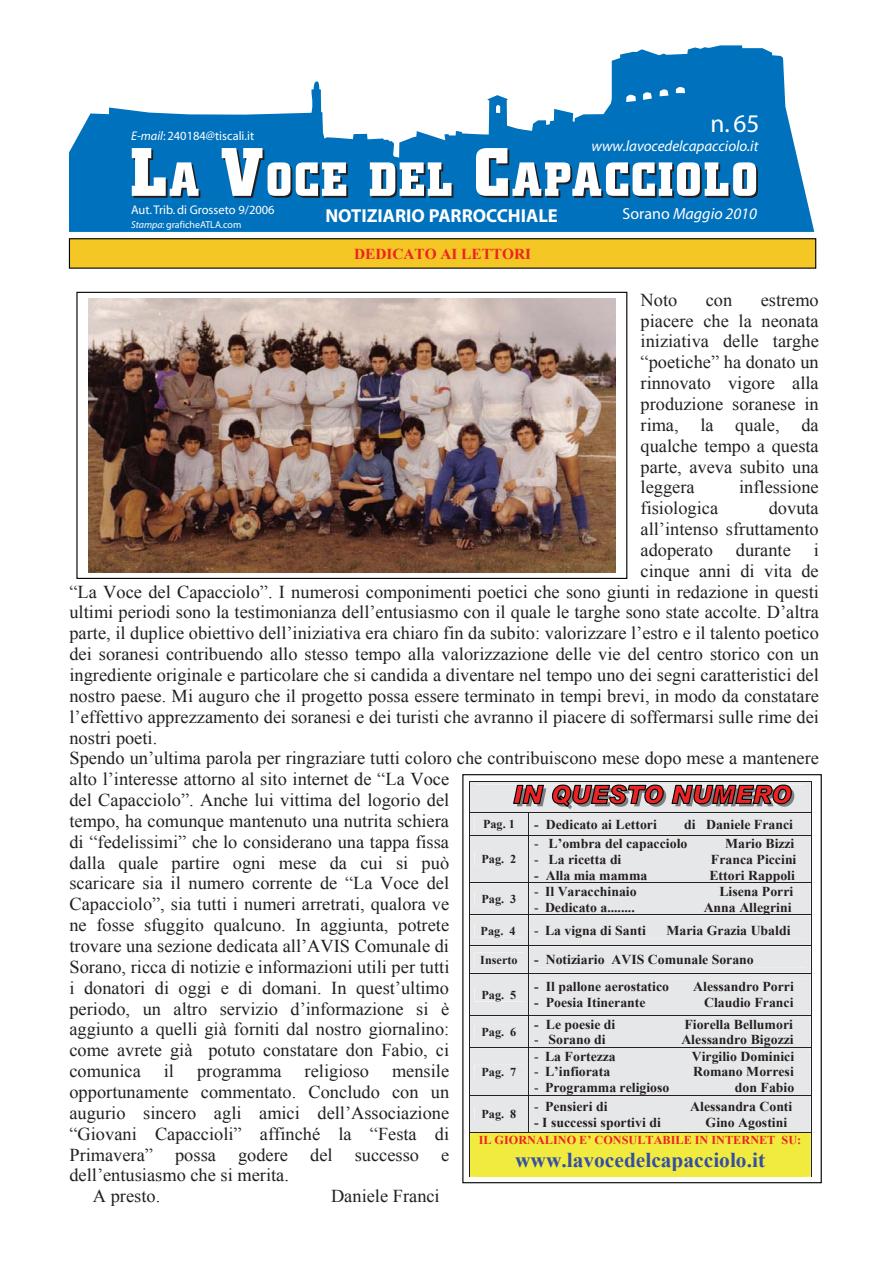
<style>
.page{position:relative;width:893px;height:1263px;background:#fff}
.page>*{position:absolute;margin:0;border:0;box-sizing:border-box;transform-origin:0 0}
.t1{font:25.5px "Myriad";color:#fff}
.t2{font:700 21.15px "Times New Roman";color:#344ea2}
.t3{font:700 18.9px "Myriad";color:#fff}
.t4{font:18.15px/20.9px "Times New Roman";color:#231f20;text-align:justify}
.t5{font:italic 16.05px "Myriad";color:#fff}
.t6{font:700 15.15px "Times New Roman";color:#ed2224}
.t7{font:italic 15px "Myriad";color:#fff}
.t8{font:700 13.65px/29.1px "Times New Roman";color:#231f20}
.t9{font:12.6px "Myriad";color:#fff}
.t10{font:700 12px "Times New Roman";color:#231f20}
.t11{font:700 12px "Times New Roman";color:#ed2224}
.t12{font:10.05px "Myriad";color:#fff}
.s1{font-style:italic}
.s2{font-style:normal}
.s3{font-weight:400}
.s4{font-size:12px}
</style>
<div class="page">
<svg style="left:69px;top:45px;width:745px;height:187px;fill:#0071bc"></svg>
<svg style="left:132px;top:148px;width:68px;height:50px"></svg>
<svg style="left:222px;top:148px;width:126px;height:50px"></svg>
<svg style="left:370px;top:162px;width:83px;height:36px"></svg>
<svg style="left:476px;top:148px;width:282px;height:50px"></svg>
<div style="left:69px;top:239px;width:747px;height:29px;background:#f5c724"></div>
<div style="left:69px;top:238px;width:747px;height:31px;border:1px solid #010202"></div>
<div style="left:462px;top:774px;width:360px;height:409px;border:1px solid #010202"></div>
<svg style="left:469px;top:781px;width:343px;height:396px;background:#dbd8d8"></svg>
<div style="left:474px;top:1133px;width:332px;height:14px;background:#f1ea3f"></div>
<div style="left:474px;top:1147px;width:332px;height:24px;background:#f1ea3f"></div>
<div style="left:474px;top:1171px;width:332px;height:6px;background:#f1ea3f"></div>
<hr style="left:469px;top:1132px;width:342px;height:1px;background:#231f20">
<hr style="left:469px;top:1133px;width:1px;height:44px;background:#231f20">
<hr style="left:811px;top:1133px;width:1px;height:44px;background:#231f20">
<div style="left:76px;top:292px;width:551px;height:287px;border:1px solid #010202"></div>
<img style="left:89px;top:298px;width:526px;height:274px">
<p class="t9" style="left:131px;top:131px;width:125px"><span class="s1">E-mail</span>: 240184@tiscali.it</p>
<p class="t9" style="left:131px;top:205px;width:145px">Aut. Trib. di Grosseto 9/2006</p>
<p class="t12" style="left:131px;top:221px;width:112px"><span class="s1">Stampa</span>: graficheATLA.com</p>
<p class="t3" style="left:325px;top:208px;width:234px">NOTIZIARIO PARROCCHIALE</p>
<p class="t6" style="left:354px;top:245px;width:178px">DEDICATO AI LETTORI</p>
<h1 class="t1" style="left:710px;top:114px;width:50px">n. 65</h1>
<p class="t7" style="left:591px;top:140px;width:168px">www.lavocedelcapacciolo.it</p>
<p class="t5" style="left:623px;top:208px;width:136px"><span class="s2">Sorano</span> Maggio 2010</p>
<p class="t4" style="left:640px;top:289px;width:38px">Noto</p>
<p class="t4" style="left:706px;top:289px;width:28px">con</p>
<p class="t4" style="left:640px;top:289px;width:180px;text-indent:120px">estremo piacere che la neonata iniziativa delle targhe “poetiche” ha donato un rinnovato vigore alla produzione soranese in rima, la quale, da qualche tempo a questa parte, aveva subito una leggera</p>
<p class="t4" style="left:739px;top:477px;width:81px">inflessione</p>
<p class="t4" style="left:640px;top:498px;width:180px;text-indent:128px">dovuta all’intenso sfruttamento adoperato</p>
<p class="t4" style="left:640px;top:498px;width:79px">fisiologica</p>
<p class="t4" style="left:736px;top:539px;width:57px">durante</p>
<p class="t4" style="left:814px;top:539px;width:7px">i</p>
<p class="t4" style="left:640px;top:560px;width:180px">cinque anni di vita de</p>
<p class="t4" style="left:69px;top:581px;width:751px">“La Voce del Capacciolo”. I numerosi componimenti poetici che sono giunti in redazione in questi</p>
<p class="t4" style="left:69px;top:602px;width:751px">ultimi periodi sono la testimonianza dell’entusiasmo con il quale le targhe sono state accolte. D’altra</p>
<p class="t4" style="left:69px;top:623px;width:751px">parte, il duplice obiettivo dell’iniziativa era chiaro fin da subito: valorizzare l’estro e il talento poetico</p>
<p class="t4" style="left:69px;top:644px;width:751px">dei soranesi contribuendo allo stesso tempo alla valorizzazione delle vie del centro storico con un</p>
<p class="t4" style="left:69px;top:664px;width:751px">ingrediente originale e particolare che si candida a diventare nel tempo uno dei segni caratteristici del</p>
<p class="t4" style="left:69px;top:685px;width:751px">nostro paese. Mi auguro che il progetto possa essere terminato in tempi brevi, in modo da constatare</p>
<p class="t4" style="left:69px;top:706px;width:751px">l’effettivo apprezzamento dei soranesi e dei turisti che avranno il piacere di soffermarsi sulle rime dei</p>
<p class="t4" style="left:69px;top:727px;width:89px">nostri poeti.</p>
<p class="t4" style="left:69px;top:748px;width:751px">Spendo un’ultima parola per ringraziare tutti coloro che contribuiscono mese dopo mese a mantenere</p>
<p class="t4" style="left:69px;top:769px;width:381px">alto l’interesse attorno al sito internet de “La Voce</p>
<p class="t4" style="left:69px;top:790px;width:381px">del Capacciolo”. Anche lui vittima del logorio del</p>
<p class="t4" style="left:69px;top:810px;width:381px">tempo, ha comunque mantenuto una nutrita schiera</p>
<p class="t4" style="left:69px;top:831px;width:381px">di “fedelissimi” che lo considerano una tappa fissa</p>
<p class="t4" style="left:69px;top:852px;width:381px">dalla quale partire ogni mese da cui si può</p>
<p class="t4" style="left:69px;top:873px;width:381px">scaricare sia il numero corrente de “La Voce del</p>
<p class="t4" style="left:69px;top:894px;width:381px">Capacciolo”, sia tutti i numeri arretrati, qualora ve</p>
<p class="t4" style="left:69px;top:915px;width:381px">ne fosse sfuggito qualcuno. In aggiunta, potrete</p>
<p class="t4" style="left:69px;top:936px;width:381px">trovare una sezione dedicata all’AVIS Comunale di</p>
<p class="t4" style="left:69px;top:956px;width:381px">Sorano, ricca di notizie e informazioni utili per tutti</p>
<p class="t4" style="left:69px;top:977px;width:381px">i donatori di oggi e di domani. In quest’ultimo</p>
<p class="t4" style="left:69px;top:998px;width:381px">periodo, un altro servizio d’informazione si è</p>
<p class="t4" style="left:69px;top:1019px;width:381px">aggiunto a quelli già forniti dal nostro giornalino:</p>
<p class="t4" style="left:69px;top:1040px;width:381px">come avrete già potuto constatare don Fabio, ci</p>
<p class="t4" style="left:69px;top:1061px;width:73px">comunica</p>
<p class="t4" style="left:164px;top:1061px;width:12px">il</p>
<p class="t4" style="left:197px;top:1061px;width:86px">programma</p>
<p class="t4" style="left:305px;top:1061px;width:66px">religioso</p>
<p class="t4" style="left:392px;top:1061px;width:59px">mensile</p>
<p class="t4" style="left:69px;top:1081px;width:381px">opportunamente commentato. Concludo con un</p>
<p class="t4" style="left:69px;top:1102px;width:381px">augurio sincero agli amici dell’Associazione</p>
<p class="t4" style="left:69px;top:1123px;width:381px">“Giovani Capaccioli” affinché la “Festa di</p>
<p class="t4" style="left:69px;top:1144px;width:381px">Primavera” possa godere del successo e</p>
<p class="t4" style="left:69px;top:1165px;width:221px">dell’entusiasmo che si merita.</p>
<p class="t4" style="left:93px;top:1186px;width:69px">A presto.</p>
<p class="t4" style="left:331px;top:1186px;width:110px">Daniele Franci</p>
<p class="t10" style="left:483px;top:818px;width:33px">Pag. 1</p>
<p class="t8" style="left:534px;top:810px;width:124px">- Dedicato ai Lettori</p>
<p class="t8" style="left:684px;top:810px;width:110px">di Daniele Franci</p>
<p class="t10" style="left:481px;top:853px;width:36px">Pag. 2</p>
<p class="t8" style="left:534px;top:829px;width:155px"><span class="s3">-</span> L’ombra del capacciolo</p>
<p class="t8" style="left:725px;top:829px;width:71px">Mario Bizzi</p>
<p class="t8" style="left:534px;top:845px;width:89px"><span class="s3">-</span> La ricetta di</p>
<p class="t8" style="left:711px;top:845px;width:87px">Franca Piccini</p>
<p class="t8" style="left:534px;top:860px;width:115px">- Alla mia mamma</p>
<p class="t8" style="left:709px;top:860px;width:87px">Ettori Rappoli</p>
<p class="t8" style="left:534px;top:877px;width:104px"><span class="s3">-</span> Il Varacchinaio</p>
<p class="t8" style="left:719px;top:877px;width:75px">Lisena Porri</p>
<p class="t8" style="left:534px;top:892px;width:102px"><span class="s3">-</span> Dedicato a........</p>
<p class="t8" style="left:704px;top:892px;width:89px">Anna Allegrini</p>
<p class="t10" style="left:481px;top:892px;width:36px">Pag. 3</p>
<p class="t8" style="left:480px;top:916px;width:312px;text-indent:186px">Maria Grazia Ubaldi<br><span class="s4">Inserto</span> - Notiziario AVIS Comunale Sorano</p>
<p class="t10" style="left:481px;top:988px;width:36px">Pag. 5</p>
<p class="t10" style="left:481px;top:924px;width:36px">Pag. 4</p>
<p class="t8" style="left:534px;top:916px;width:113px"><span class="s3">-</span> La vigna di Santi</p>
<p class="t8" style="left:534px;top:972px;width:136px">- Il pallone aerostatico</p>
<p class="t8" style="left:693px;top:972px;width:102px">Alessandro Porri</p>
<p class="t8" style="left:534px;top:988px;width:113px">- Poesia Itinerante</p>
<p class="t8" style="left:704px;top:988px;width:91px">Claudio Franci</p>
<p class="t8" style="left:534px;top:1010px;width:83px">- Le poesie di</p>
<p class="t8" style="left:684px;top:1010px;width:110px">Fiorella Bellumori</p>
<p class="t8" style="left:534px;top:1025px;width:73px"><span class="s3">-</span> Sorano di</p>
<p class="t8" style="left:681px;top:1025px;width:114px">Alessandro Bigozzi</p>
<p class="t10" style="left:481px;top:1025px;width:36px">Pag. 6</p>
<p class="t8" style="left:534px;top:1042px;width:83px"><span class="s3">-</span> La Fortezza</p>
<p class="t8" style="left:692px;top:1042px;width:104px">Virgilio Dominici</p>
<p class="t8" style="left:534px;top:1057px;width:78px"><span class="s3">-</span> L’infiorata</p>
<p class="t8" style="left:693px;top:1057px;width:102px">Romano Morresi</p>
<p class="t8" style="left:534px;top:1073px;width:137px"><span class="s3">-</span> Programma religioso</p>
<p class="t8" style="left:735px;top:1073px;width:61px">don Fabio</p>
<p class="t10" style="left:481px;top:1065px;width:36px">Pag. 7</p>
<p class="t8" style="left:534px;top:1092px;width:75px"><span class="s3">-</span> Pensieri di</p>
<p class="t8" style="left:690px;top:1092px;width:104px">Alessandra Conti</p>
<p class="t8" style="left:534px;top:1108px;width:128px">- I successi sportivi di</p>
<p class="t8" style="left:706px;top:1108px;width:83px">Gino Agostini</p>
<p class="t11" style="left:479px;top:1134px;width:324px">IL GIORNALINO E’ CONSULTABILE IN INTERNET SU:</p>
<p class="t2" style="left:515px;top:1148px;width:252px">www.lavocedelcapacciolo.it</p>
<p class="t10" style="left:481px;top:1108px;width:36px">Pag. 8</p>
</div>
